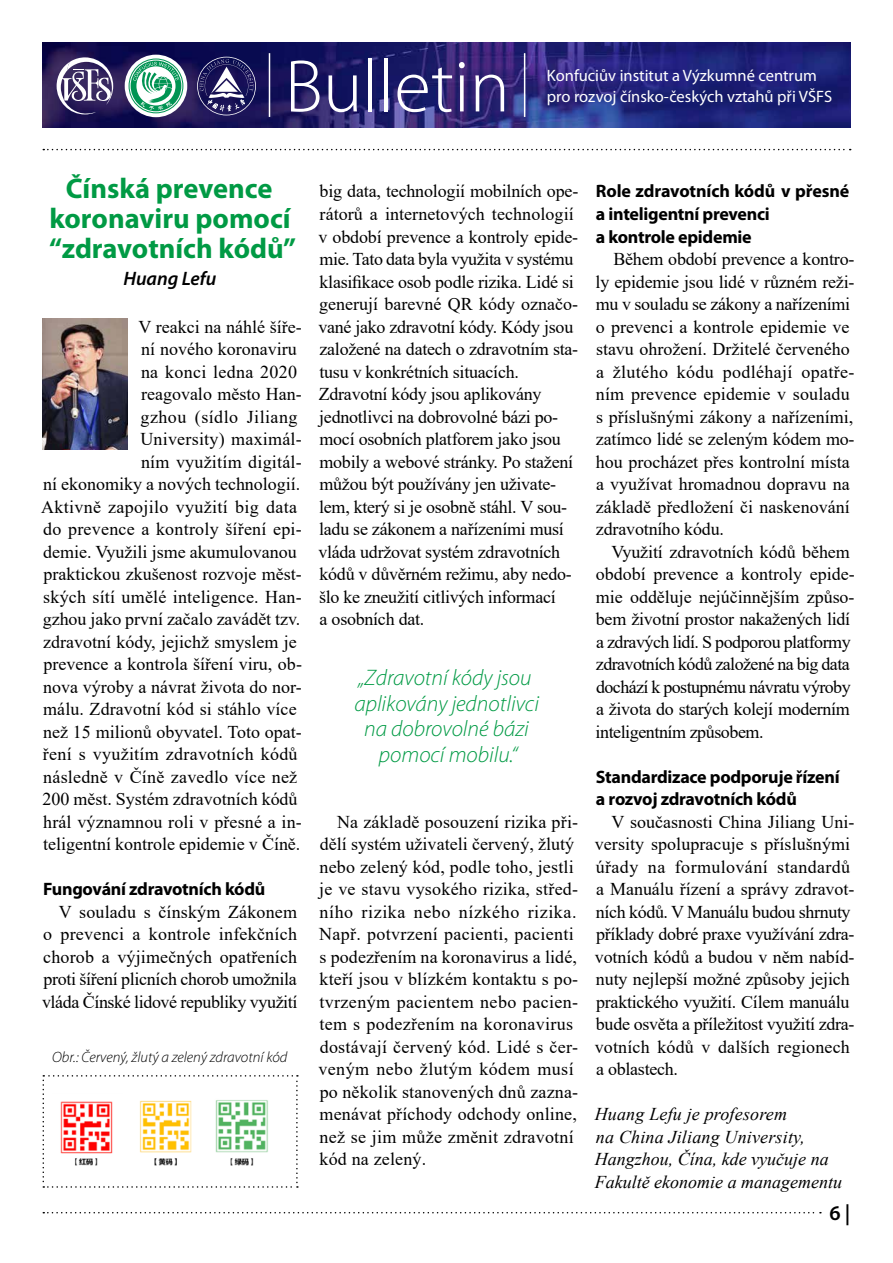
<style>
.page{position:relative;width:893px;height:1263px;background:#fff}
.page>*{position:absolute;margin:0;border:0;box-sizing:border-box;transform-origin:0 0}
.t1{font:300 75px "Myriad Pro";color:#fff}
.t2{font:700 28.5px/30px "Myriad Pro";color:#009a44;text-align:center}
.t3{font:italic 300 22.5px/25.5px "Myriad Pro";color:#009a44;text-align:center}
.t4{font:600 21px "Myriad Pro";color:#000}
.t5{font:italic 600 19.5px "Myriad Pro";color:#000}
.t6{font:18px/22.5px "Times New Roman";color:#000}
.t7{font:700 18px/22.5px "Myriad Pro";letter-spacing:-.015em;color:#000}
.t8{font:italic 18px/22.5px "Times New Roman";color:#000}
.t9{font:16.5px/21px "Myriad Pro";color:#fff}
.t10{font:italic 300 15px "Myriad Pro";color:#000}
</style>
<div class="page">
<img style="left:43px;top:319px;width:84px;height:130px">
<svg style="left:43px;top:1075px;width:255px;height:113px"></svg>
<svg style="left:43px;top:1212px;width:778px;height:1px"></svg>
<img style="left:43px;top:43px;width:807px;height:85px">
<hr style="left:269px;top:53px;width:1px;height:64px;background:#fff">
<hr style="left:524px;top:53px;width:1px;height:64px;background:#fff">
<svg style="left:57px;top:57px;width:56px;height:57px"></svg>
<svg style="left:125px;top:55px;width:62px;height:62px"></svg>
<svg style="left:129px;top:59px;width:54px;height:54px"></svg>
<svg style="left:197px;top:57px;width:59px;height:58px;background:#444077"></svg>
<svg style="left:43px;top:149px;width:808px;height:1px"></svg>
<h1 class="t1" style="left:285px;top:45px;width:226px">Bulletin</h1>
<p class="t9" style="left:547px;top:65px;width:287px">Konfuciův institut a Výzkumné centrum pro rozvoj čínsko-českých vztahů při VŠFS</p>
<h2 class="t2" style="left:49px;top:174px;width:248px">Čínská prevence koronaviru pomocí “zdravotních kódů”</h2>
<p class="t5" style="left:123px;top:268px;width:95px">Huang Lefu</p>
<p class="t6" style="left:41px;top:315px;width:262px;text-align:right">V reakci na náhlé šíře-<br>ní nového koronaviru<br>na konci ledna 2020<br>reagovalo město Han-<br>gzhou (sídlo Jiliang<br>University) maximál-<br>ním využitím digitál-<br>ní ekonomiky a nových technologií.<br>Aktivně zapojilo využití big data do prevence a kontroly šíření epi&shy;demie. Využili jsme akumulovanou praktickou zkušenost rozvoje měst&shy;ských sítí umělé inteligence. Han&shy;gzhou jako první začalo zavádět tzv. zdravotní kódy, jejichž smyslem je prevence a kontrola šíření viru, ob&shy;nova výroby a návrat života do nor&shy;málu. Zdravotní kód si stáhlo více než 15 milionů obyvatel. Toto opat&shy;ření s využitím zdravotních kódů následně v Číně zavedlo více než<br>200 měst. Systém zdravotních kódů hrál významnou roli v přesné a in&shy;teligentní kontrole epidemie v Číně.</p>
<p class="t7" style="left:43px;top:878px;width:224px">Fungování zdravotních kódů</p>
<p class="t6" style="left:42px;top:900px;width:257px;text-align:justify;text-indent:17px">V souladu s čínským Zákonem o prevenci a kontrole infekčních chorob a výjimečných opatřeních proti šíření plicních chorob umožnila vláda Čínské lidové republiky využití</p>
<p class="t10" style="left:52px;top:1049px;width:237px">Obr.: Červený, žlutý a zelený zdravotní kód</p>
<p class="t6" style="left:318px;top:180px;width:261px">big data, technologií mobilních ope&shy;rátorů a internetových technologií v období prevence a kontroly epide&shy;mie. Tato data byla využita v systému klasifikace osob podle rizika. Lidé si generují barevné QR kódy označo&shy;vané jako zdravotní kódy. Kódy jsou založené na datech o zdravotním sta&shy;tusu v konkrétních situacích.<br>Zdravotní kódy jsou aplikovány jednotlivci na dobrovolné bázi po&shy;mocí osobních platforem jako jsou mobily a webové stránky. Po stažení můžou být používány jen uživate&shy;lem, který si je osobně stáhl. V sou&shy;ladu se zákonem a nařízeními musí vláda udržovat systém zdravotních kódů v důvěrném režimu, aby nedo&shy;šlo ke zneužití citlivých informací<br>a osobních dat.</p>
<p class="t3" style="left:354px;top:666px;width:186px">„Zdravotní kódy jsou aplikovány jednotlivci na dobrovolné bázi pomocí mobilu.“</p>
<p class="t6" style="left:318px;top:810px;width:261px;text-indent:19px">Na základě posouzení rizika při&shy;dělí systém uživateli červený, žlutý nebo zelený kód, podle toho, jestli je ve stavu vysokého rizika, střed&shy;ního rizika nebo nízkého rizika.<br>Např. potvrzení pacienti, pacienti s podezřením na koronavirus a lidé, kteří jsou v blízkém kontaktu s po&shy;tvrzeným pacientem nebo pacien&shy;tem s podezřením na koronavirus dostávají červený kód. Lidé s čer&shy;veným nebo žlutým kódem musí po několik stanovených dnů zazna&shy;menávat příchody odchody online, než se jim může změnit zdravotní kód na zelený.</p>
<p class="t7" style="left:596px;top:180px;width:255px">Role zdravotních kódů v přesné a inteligentní prevenci<br>a kontrole epidemie</p>
<p class="t6" style="left:595px;top:247px;width:261px;text-indent:18px">Během období prevence a kontro&shy;ly epidemie jsou lidé v různém reži&shy;mu v souladu se zákony a nařízeními o prevenci a kontrole epidemie ve stavu ohrožení. Držitelé červeného a žlutého kódu podléhají opatře&shy;ním prevence epidemie v souladu s příslušnými zákony a nařízeními, zatímco lidé se zeleným kódem mo&shy;hou procházet přes kontrolní místa a využívat hromadnou dopravu na základě předložení či naskenování zdravotního kódu.</p>
<p class="t6" style="left:596px;top:540px;width:261px;text-indent:16px">Využití zdravotních kódů během období prevence a kontroly epide&shy;mie odděluje nejúčinnějším způso&shy;bem životní prostor nakažených lidí a zdravých lidí. S podporou platformy zdravotních kódů založené na big data dochází k postupnému návratu výroby a života do starých kolejí moderním inteligentním způsobem.</p>
<p class="t7" style="left:596px;top:765px;width:245px">Standardizace podporuje řízení a rozvoj zdravotních kódů</p>
<p class="t6" style="left:595px;top:810px;width:261px;text-indent:17px">V současnosti China Jiliang Uni&shy;versity spolupracuje s příslušnými úřady na formulování standardů a Manuálu řízení a správy zdravot&shy;ních kódů. V Manuálu budou shrnuty příklady dobré praxe využívání zdra&shy;votních kódů a budou v něm nabíd&shy;nuty nejlepší možné způsoby jejich praktického využití. Cílem manuálu bude osvěta a příležitost využití zdra&shy;votních kódů v dalších regionech a oblastech.</p>
<p class="t8" style="left:595px;top:1102px;width:249px">Huang Lefu je profesorem<br>na China Jiliang University,<br>Hangzhou, Čína, kde vyučuje na<br>Fakultě ekonomie a managementu</p>
<p class="t4" style="left:829px;top:1202px;width:23px">6 |</p>
</div>
